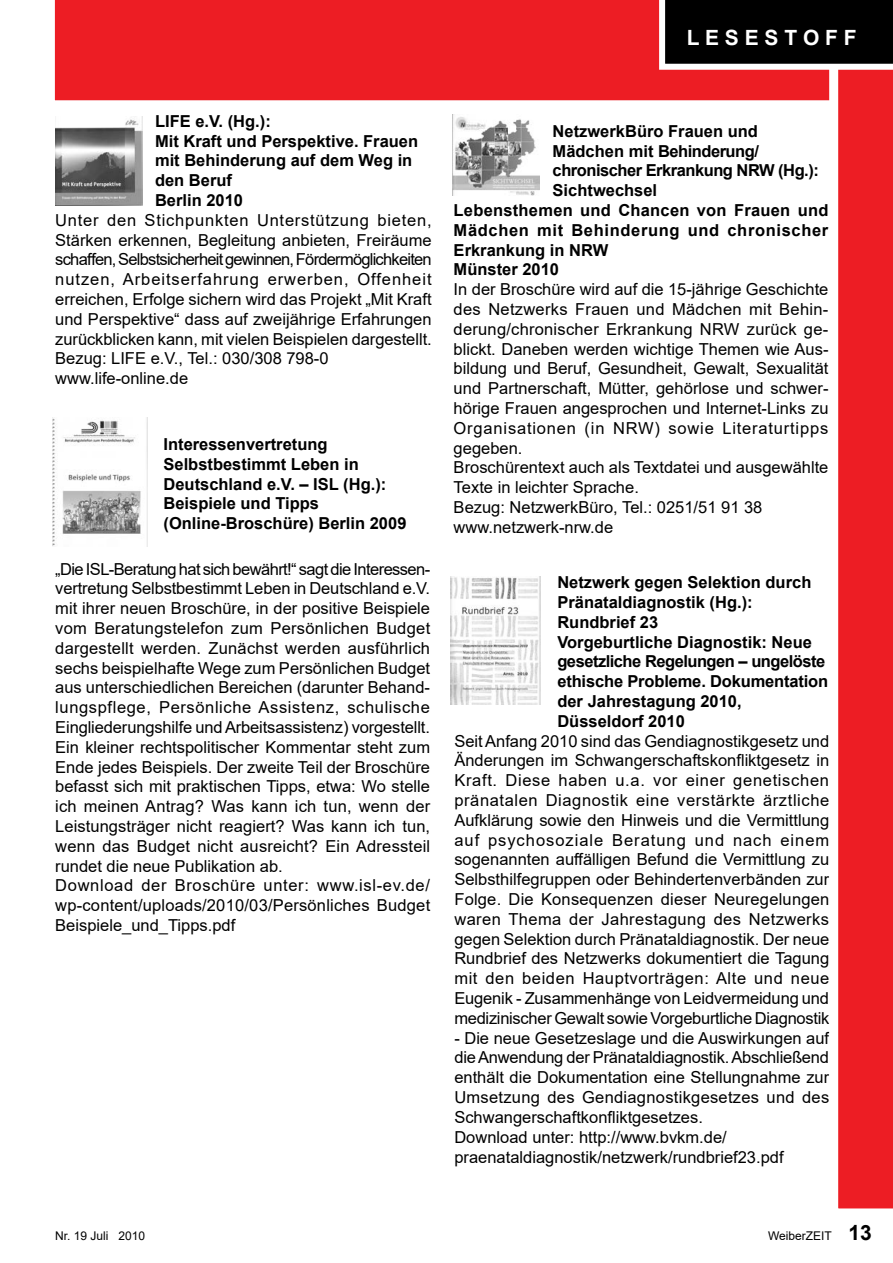
<style>
.page{position:relative;width:893px;height:1263px;background:#fff}
.page>*{position:absolute;margin:0;border:0;box-sizing:border-box;transform-origin:0 0}
.t1{font:700 21px "Arial";color:#fff}
.t2{font:16.5px/19.8px "Arial";color:#000;text-align:justify}
.t3{font:700 16.5px/19.8px "Arial";color:#000}
.t4{font:12px "Arial";color:#000}
.s1{font-weight:700;font-size:21px}
</style>
<div class="page">
<img style="left:450px;top:576px;width:90px;height:129px">
<div style="left:54px;top:0;width:775px;height:101px;background:#ed1d24"></div>
<svg style="left:829px;top:70px;width:64px;height:1139px"></svg>
<svg style="left:659px;top:0;width:234px;height:70px;background:#1c1b1c"></svg>
<img style="left:55px;top:119px;width:87px;height:87px">
<img style="left:52px;top:418px;width:96px;height:128px">
<img style="left:453px;top:115px;width:87px;height:80px">
<p class="t1" style="left:687px;top:23px;width:172px">L E S E S T O F F</p>
<h2 class="t3" style="left:155px;top:111px;width:265px">LIFE e.V. (Hg.):<br>Mit Kraft und Perspektive. Frauen mit Behinderung auf dem Weg in den Beruf</h2>
<p class="t3" style="left:155px;top:191px;width:90px">Berlin 2010</p>
<p class="t2" style="left:55px;top:210px;width:378px">Unter den Stichpunkten Unterstützung bieten, Stärken erkennen, Begleitung anbieten, Freiräume schaffen, Selbstsicherheit gewinnen, Fördermöglichkeiten nutzen, Arbeitserfahrung erwerben, Offenheit erreichen, Erfolge sichern wird das Projekt „Mit Kraft und Perspektive“ dass auf zweijährige Erfahrungen zurückblicken kann, mit vielen Beispielen dargestellt.</p>
<p class="t2" style="left:55px;top:349px;width:275px">Bezug: LIFE e.V., Tel.: 030/308 798-0</p>
<p class="t2" style="left:55px;top:368px;width:134px">www.life-online.de</p>
<h2 class="t3" style="left:164px;top:434px;width:224px">Interessenvertretung<br>Selbstbestimmt Leben in<br>Deutschland e.V. – ISL (Hg.):<br>Beispiele und Tipps</h2>
<p class="t3" style="left:164px;top:514px;width:244px">(Online-Broschüre) Berlin 2009</p>
<p class="t2" style="left:55px;top:559px;width:376px">„Die ISL-Beratung hat sich bewährt!“ sagt die Interessen&shy;vertretung Selbstbestimmt Leben in Deutschland e.V. mit ihrer neuen Broschüre, in der positive Beispiele vom Beratungstelefon zum Persönlichen Budget dargestellt werden. Zunächst werden ausführlich sechs beispielhafte Wege zum Persönlichen Budget aus unterschiedlichen Bereichen (darunter Behand&shy;lungspflege, Persönliche Assistenz, schulische Eingliederungshilfe und Arbeitsassistenz) vorgestellt.<br>Ein kleiner rechtspolitischer Kommentar steht zum Ende jedes Beispiels. Der zweite Teil der Broschüre befasst sich mit praktischen Tipps, etwa: Wo stelle ich meinen Antrag? Was kann ich tun, wenn der Leistungsträger nicht reagiert? Was kann ich tun, wenn das Budget nicht ausreicht? Ein Adressteil rundet die neue Publikation ab.</p>
<p class="t2" style="left:55px;top:875px;width:376px">Download der Broschüre unter: www.isl-ev.de/ wp-content/uploads/2010/03/Persönliches Budget Beispiele_und_Tipps.pdf</p>
<h2 class="t3" style="left:553px;top:121px;width:268px">NetzwerkBüro Frauen und<br>Mädchen mit Behinderung/ chronischer Erkrankung NRW (Hg.):<br>Sichtwechsel</h2>
<h2 class="t3" style="left:454px;top:200px;width:376px;text-align:justify">Lebensthemen und Chancen von Frauen und Mädchen mit Behinderung und chronischer Erkrankung in NRW</h2>
<p class="t3" style="left:454px;top:260px;width:107px">Münster 2010</p>
<p class="t2" style="left:454px;top:279px;width:376px">In der Broschüre wird auf die 15-jährige Geschichte des Netzwerks Frauen und Mädchen mit Behin&shy;derung/chronischer Erkrankung NRW zurück ge&shy;blickt. Daneben werden wichtige Themen wie Aus&shy;bildung und Beruf, Gesundheit, Gewalt, Sexualität und Partnerschaft, Mütter, gehörlose und schwer&shy;hörige Frauen angesprochen und Internet-Links zu Organisationen (in NRW) sowie Literaturtipps gegeben.</p>
<p class="t2" style="left:454px;top:458px;width:376px">Broschürentext auch als Textdatei und ausgewählte<br>Texte in leichter Sprache.</p>
<p class="t2" style="left:454px;top:497px;width:310px">Bezug: NetzwerkBüro, Tel.: 0251/51 91 38</p>
<p class="t2" style="left:454px;top:517px;width:161px">www.netzwerk-nrw.de</p>
<h2 class="t3" style="left:557px;top:573px;width:272px">Netzwerk gegen Selektion durch<br>Pränataldiagnostik (Hg.):<br>Rundbrief 23<br>Vorgeburtliche Diagnostik: Neue gesetzliche Regelungen – ungelöste ethische Probleme. Dokumentation der Jahrestagung 2010,</h2>
<p class="t3" style="left:557px;top:711px;width:129px">Düsseldorf 2010</p>
<p class="t2" style="left:454px;top:731px;width:376px">Seit Anfang 2010 sind das Gendiagnostikgesetz und Änderungen im Schwangerschaftskonfliktgesetz in Kraft. Diese haben u.a. vor einer genetischen pränatalen Diagnostik eine verstärkte ärztliche Aufklärung sowie den Hinweis und die Vermittlung auf psychosoziale Beratung und nach einem sogenannten auffälligen Befund die Vermittlung zu Selbsthilfegruppen oder Behindertenverbänden zur Folge. Die Konsequenzen dieser Neuregelungen waren Thema der Jahrestagung des Netzwerks gegen Selektion durch Pränataldiagnostik. Der neue Rundbrief des Netzwerks dokumentiert die Tagung mit den beiden Hauptvorträgen: Alte und neue Eugenik - Zusammenhänge von Leidvermeidung und medizinischer Gewalt sowie Vorgeburtliche Diagnostik</p>
<p class="t2" style="left:454px;top:1028px;width:376px">- Die neue Gesetzeslage und die Auswirkungen auf die Anwendung der Pränataldiagnostik. Abschließend enthält die Dokumentation eine Stellungnahme zur Umsetzung des Gendiagnostikgesetzes und des Schwangerschaftkonfliktgesetzes.</p>
<p class="t2" style="left:454px;top:1127px;width:331px">Download unter: http://www.bvkm.de/ praenataldiagnostik/netzwerk/rundbrief23.pdf</p>
<p class="t4" style="left:55px;top:1227px;width:92px">Nr. 19 Juli 2010</p>
<p class="t4" style="left:768px;top:1227px;width:105px">WeiberZEIT <span class="s1">13</span></p>
</div>
